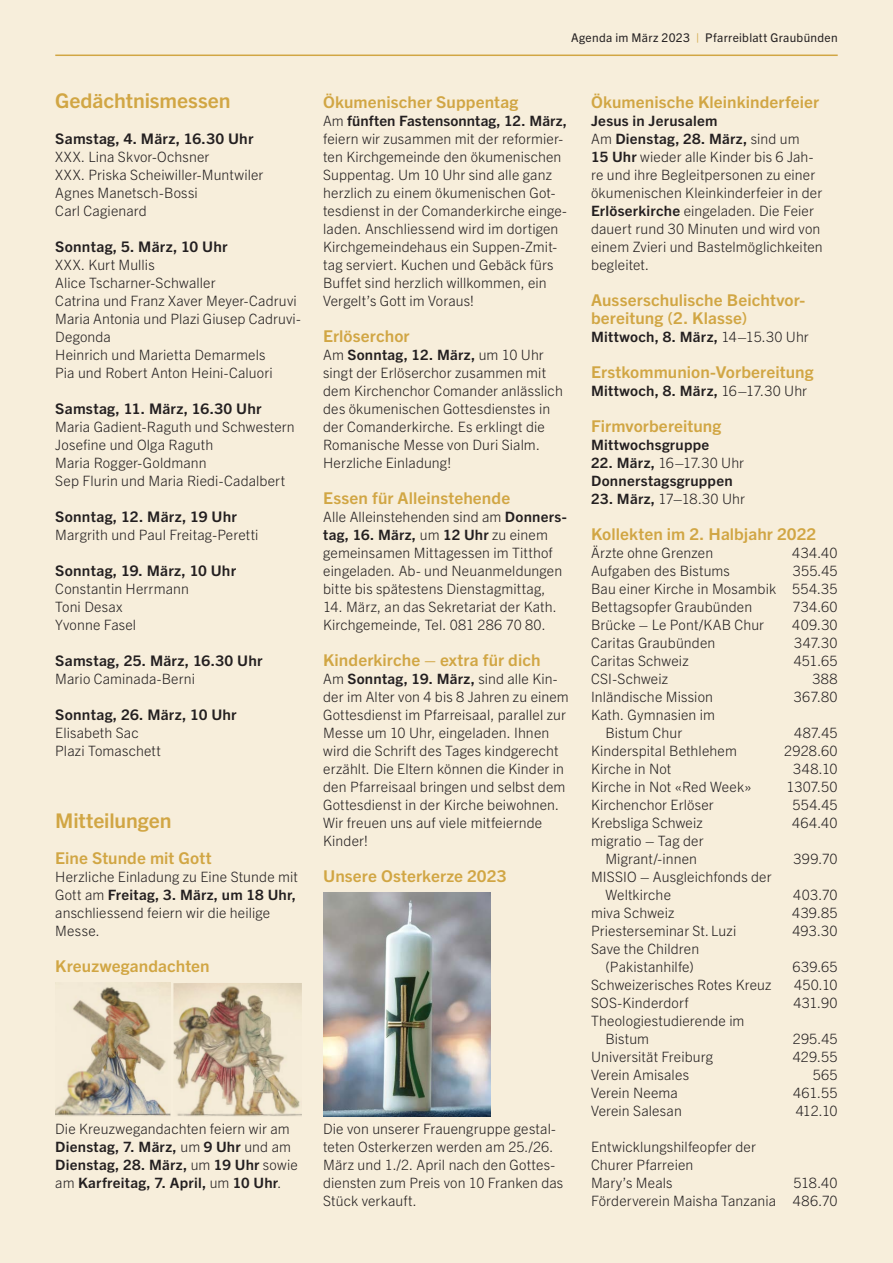
<style>
.page{position:relative;width:893px;height:1263px;background:#f7eedb}
.page>*{position:absolute;margin:0;border:0;box-sizing:border-box;transform-origin:0 0}
.t1{font:700 20.25px "Trade Gothic Next LT Pro";letter-spacing:-.005em;color:#d1a644;scale:1.05 1}
.t2{font:700 16.35px/18px "Trade Gothic Next LT Pro";letter-spacing:.005em;color:#d1a644;scale:1.05 1}
.t3{font:700 14.7px "Trade Gothic Next LT Pro";letter-spacing:.015em;color:#231f20;scale:1.05 1}
.t4{font:300 14.25px/18px "Trade Gothic Next LT Pro";letter-spacing:.01em;color:#231f20}
.t5{font:700 14.25px/18px "Trade Gothic Next LT Pro";letter-spacing:.02em;color:#231f20;scale:1.05 1}
.t6{font:12px "Trade Gothic Next LT Pro";letter-spacing:.025em;color:#231f20}
.s1{font-weight:700}
.s2{font-weight:300}
.s3{color:#d1a644}
</style>
<div class="page">
<hr style="left:55px;top:55px;width:783px;height:1px;background:#d1a644">
<img style="left:55px;top:983px;width:115px;height:133px">
<img style="left:173px;top:983px;width:129px;height:134px">
<img style="left:323px;top:893px;width:168px;height:223px">
<h1 class="t1" style="left:55px;top:87px;width:168px">Gedächtnismessen</h1>
<p class="t3" style="left:55px;top:128px;width:190px">Samstag, 4. März, 16.30 Uhr</p>
<p class="t4" style="left:55px;top:147px;width:210px">XXX. Lina Skvor-Ochsner<br>XXX. Priska Scheiwiller-Muntwiler<br>Agnes Manetsch-Bossi<br>Carl Cagienard</p>
<p class="t3" style="left:55px;top:236px;width:166px">Sonntag, 5. März, 10 Uhr</p>
<p class="t4" style="left:55px;top:255px;width:247px">XXX. Kurt Mullis<br>Alice Tscharner-Schwaller<br>Catrina und Franz Xaver Meyer-Cadruvi<br>Maria Antonia und Plazi Giusep Cadruvi-<br>Degonda<br>Heinrich und Marietta Demarmels<br>Pia und Robert Anton Heini-Caluori</p>
<p class="t3" style="left:55px;top:398px;width:198px">Samstag, 11. März, 16.30 Uhr</p>
<p class="t4" style="left:55px;top:417px;width:241px">Maria Gadient-Raguth und Schwestern<br>Josefine und Olga Raguth<br>Maria Rogger-Goldmann<br>Sep Flurin und Maria Riedi-Cadalbert</p>
<p class="t3" style="left:55px;top:506px;width:174px">Sonntag, 12. März, 19 Uhr</p>
<p class="t4" style="left:55px;top:525px;width:205px">Margrith und Paul Freitag-Peretti</p>
<p class="t3" style="left:55px;top:560px;width:174px">Sonntag, 19. März, 10 Uhr</p>
<p class="t4" style="left:55px;top:579px;width:135px">Constantin Herrmann<br>Toni Desax<br>Yvonne Fasel</p>
<p class="t3" style="left:55px;top:650px;width:199px">Samstag, 25. März, 16.30 Uhr</p>
<p class="t4" style="left:55px;top:669px;width:141px">Mario Caminada-Berni</p>
<p class="t3" style="left:55px;top:704px;width:174px">Sonntag, 26. März, 10 Uhr</p>
<p class="t4" style="left:55px;top:723px;width:107px">Elisabeth Sac<br>Plazi Tomaschett</p>
<h1 class="t1" style="left:55px;top:807px;width:112px">Mitteilungen</h1>
<p class="t2" style="left:55px;top:848px;width:150px">Eine Stunde mit Gott</p>
<p class="t4" style="left:55px;top:867px;width:244px">Herzliche Einladung zu Eine Stunde mit<br>Gott am <span class="s1">Freitag, 3. März, um 18 Uhr, </span>anschliessend feiern wir die heilige<br>Messe.</p>
<p class="t2" style="left:55px;top:956px;width:149px">Kreuzwegandachten</p>
<p class="t5" style="left:55px;top:1119px;width:232px"><span class="s2">Die Kreuzwegandachten feiern wir am </span>Dienstag, 7. März, <span class="s2">um</span> 9 Uhr <span class="s2">und am </span>Dienstag, 28. März, <span class="s2">um</span> 19 Uhr <span class="s2">sowie am</span> Karfreitag, 7. April, <span class="s2">um</span> 10 Uhr<span class="s2">.</span></p>
<p class="t6" style="left:571px;top:30px;width:268px">Agenda im März 2023 <span class="s3">|</span> Pfarreiblatt Graubünden</p>
<p class="t2" style="left:323px;top:92px;width:187px">Ökumenischer Suppentag</p>
<p class="t4" style="left:323px;top:111px;width:245px">Am <span class="s1">fünften Fastensonntag, 12. März, </span>feiern wir zusammen mit der reformier&shy;ten Kirchgemeinde den ökumenischen Suppentag. Um 10 Uhr sind alle ganz herzlich zu einem ökumenischen Got&shy;tesdienst in der Comanderkirche einge&shy;laden. Anschliessend wird im dortigen Kirchgemeindehaus ein Suppen-Zmit&shy;tag serviert. Kuchen und Gebäck fürs Buffet sind herzlich willkommen, ein Vergelt’s Gott im Voraus!</p>
<p class="t2" style="left:323px;top:326px;width:84px">Erlöserchor</p>
<p class="t4" style="left:323px;top:345px;width:241px">Am <span class="s1">Sonntag, 12. März,</span> um 10 Uhr singt der Erlöserchor zusammen mit dem Kirchenchor Comander anlässlich des ökumenischen Gottesdienstes in der Comanderkirche. Es erklingt die Romanische Messe von Duri Sialm.<br>Herzliche Einladung!</p>
<p class="t2" style="left:323px;top:488px;width:180px">Essen für Alleinstehende</p>
<p class="t4" style="left:323px;top:507px;width:245px">Alle Alleinstehenden sind am <span class="s1">Donners&shy;tag, 16. März,</span> um <span class="s1">12 Uhr</span> zu einem gemeinsamen Mittagessen im Titthof eingeladen. Ab- und Neuanmeldungen bitte bis spätestens Dienstagmittag,</p>
<p class="t4" style="left:323px;top:597px;width:235px">14. März, an das Sekretariat der Kath.<br>Kirchgemeinde, Tel. 081 286 70 80.</p>
<p class="t2" style="left:323px;top:650px;width:209px">Kinderkirche – extra für dich</p>
<p class="t4" style="left:323px;top:669px;width:247px">Am <span class="s1">Sonntag, 19. März,</span> sind alle Kin&shy;der im Alter von 4 bis 8 Jahren zu einem Gottesdienst im Pfarreisaal, parallel zur Messe um 10 Uhr, eingeladen. Ihnen wird die Schrift des Tages kindgerecht erzählt. Die Eltern können die Kinder in den Pfarreisaal bringen und selbst dem Gottesdienst in der Kirche beiwohnen.<br>Wir freuen uns auf viele mitfeiernde Kinder!</p>
<p class="t2" style="left:323px;top:866px;width:176px">Unsere Osterkerze 2023</p>
<p class="t4" style="left:323px;top:1119px;width:242px">Die von unserer Frauengruppe gestal&shy;teten Osterkerzen werden am 25./26.<br>März und 1./2. April nach den Gottes&shy;diensten zum Preis von 10 Franken das<br>Stück verkauft.</p>
<p class="t2" style="left:591px;top:92px;width:219px">Ökumenische Kleinkinderfeier</p>
<p class="t4" style="left:591px;top:111px;width:233px"><span class="s1">Jesus in Jerusalem<br></span>Am <span class="s1">Dienstag, 28. März,</span> sind um<br><span class="s1">15 Uhr</span> wieder alle Kinder bis 6 Jah&shy;re und ihre Begleitpersonen zu einer ökumenischen Kleinkinderfeier in der<br><span class="s1">Erlöserkirche</span> eingeladen. Die Feier dauert rund 30 Minuten und wird von einem Zvieri und Bastelmöglichkeiten begleitet.</p>
<p class="t2" style="left:591px;top:290px;width:204px">Ausserschulische Beichtvor&shy;bereitung (2. Klasse)</p>
<p class="t5" style="left:591px;top:327px;width:209px">Mittwoch, 8. März, <span class="s2">14–15.30 Uhr</span></p>
<p class="t2" style="left:591px;top:362px;width:213px">Erstkommunion-Vorbereitung</p>
<p class="t5" style="left:591px;top:381px;width:207px">Mittwoch, 8. März, <span class="s2">16–17.30 Uhr</span></p>
<p class="t2" style="left:591px;top:416px;width:126px">Firmvorbereitung</p>
<p class="t5" style="left:591px;top:435px;width:114px">Mittwochsgruppe</p>
<p class="t5" style="left:591px;top:453px;width:147px">22. März, <span class="s2">16–17.30 Uhr<br></span>Donnerstagsgruppen</p>
<p class="t4" style="left:591px;top:489px;width:155px"><span class="s1">23. März,</span> 17–18.30 Uhr</p>
<p class="t2" style="left:591px;top:524px;width:216px">Kollekten im 2. Halbjahr 2022</p>
<p class="t4" style="left:591px;top:543px;width:124px">Ärzte ohne Grenzen</p>
<p class="t4" style="left:792px;top:543px;width:47px">434.40</p>
<p class="t4" style="left:591px;top:561px;width:140px">Aufgaben des Bistums</p>
<p class="t4" style="left:591px;top:561px;width:248px;text-align:justify;text-indent:202px">355.45<br>Bau einer Kirche in Mosambik 554.35<br>Bettagsopfer Graubünden</p>
<p class="t4" style="left:792px;top:597px;width:47px">734.60</p>
<p class="t4" style="left:591px;top:615px;width:175px">Brücke – Le Pont/KAB Chur</p>
<p class="t4" style="left:792px;top:615px;width:47px">409.30</p>
<p class="t4" style="left:591px;top:633px;width:126px">Caritas Graubünden</p>
<p class="t4" style="left:794px;top:633px;width:45px">347.30</p>
<p class="t4" style="left:591px;top:651px;width:99px">Caritas Schweiz</p>
<p class="t4" style="left:794px;top:651px;width:45px">451.65</p>
<p class="t4" style="left:591px;top:669px;width:79px">CSI-Schweiz</p>
<p class="t4" style="left:812px;top:669px;width:27px">388</p>
<p class="t4" style="left:591px;top:687px;width:123px">Inländische Mission</p>
<p class="t4" style="left:794px;top:687px;width:45px">367.80</p>
<p class="t4" style="left:605px;top:705px;width:111px;text-indent:-14px">Kath. Gymnasien im<br>Bistum Chur</p>
<p class="t4" style="left:794px;top:723px;width:45px">487.45</p>
<p class="t4" style="left:591px;top:741px;width:147px">Kinderspital Bethlehem</p>
<p class="t4" style="left:784px;top:741px;width:55px">2928.60</p>
<p class="t4" style="left:591px;top:759px;width:82px">Kirche in Not</p>
<p class="t4" style="left:793px;top:759px;width:46px">348.10</p>
<p class="t4" style="left:591px;top:777px;width:162px">Kirche in Not «Red Week»</p>
<p class="t4" style="left:787px;top:777px;width:53px">1307.50</p>
<p class="t4" style="left:591px;top:795px;width:124px">Kirchenchor Erlöser</p>
<p class="t4" style="left:792px;top:795px;width:47px">554.45</p>
<p class="t4" style="left:591px;top:813px;width:113px">Krebsliga Schweiz</p>
<p class="t4" style="left:792px;top:813px;width:47px">464.40</p>
<p class="t4" style="left:591px;top:831px;width:114px;text-align:center">migratio – Tag der<br>Migrant/-innen</p>
<p class="t4" style="left:794px;top:849px;width:46px">399.70</p>
<p class="t4" style="left:605px;top:867px;width:168px;text-indent:-14px">MISSIO – Ausgleichfonds der<br>Weltkirche</p>
<p class="t4" style="left:793px;top:885px;width:46px">403.70</p>
<p class="t4" style="left:591px;top:903px;width:85px">miva Schweiz</p>
<p class="t4" style="left:792px;top:903px;width:47px">439.85</p>
<p class="t4" style="left:591px;top:921px;width:147px">Priesterseminar St. Luzi</p>
<p class="t4" style="left:792px;top:921px;width:47px">493.30</p>
<p class="t4" style="left:605px;top:939px;width:95px;text-indent:-14px">Save the Children (Pakistanhilfe)</p>
<p class="t4" style="left:793px;top:957px;width:47px">639.65</p>
<p class="t4" style="left:591px;top:975px;width:182px">Schweizerisches Rotes Kreuz</p>
<p class="t4" style="left:794px;top:975px;width:45px">450.10</p>
<p class="t4" style="left:591px;top:993px;width:99px">SOS-Kinderdorf</p>
<p class="t4" style="left:793px;top:993px;width:46px">431.90</p>
<p class="t4" style="left:605px;top:1011px;width:141px;text-indent:-14px">Theologiestudierende im<br>Bistum</p>
<p class="t4" style="left:793px;top:1029px;width:46px">295.45</p>
<p class="t4" style="left:591px;top:1047px;width:124px">Universität Freiburg</p>
<p class="t4" style="left:793px;top:1047px;width:46px">429.55</p>
<p class="t4" style="left:591px;top:1065px;width:99px">Verein Amisales</p>
<p class="t4" style="left:813px;top:1065px;width:26px">565</p>
<p class="t4" style="left:591px;top:1083px;width:88px">Verein Neema</p>
<p class="t4" style="left:793px;top:1083px;width:46px">461.55</p>
<p class="t4" style="left:591px;top:1101px;width:92px">Verein Salesan</p>
<p class="t4" style="left:796px;top:1101px;width:44px">412.10</p>
<p class="t4" style="left:591px;top:1137px;width:166px">Entwicklungshilfeopfer der<br>Churer Pfarreien<br>Mary’s Meals</p>
<p class="t4" style="left:591px;top:1173px;width:248px;text-align:right">518.40<br>Förderverein Maisha Tanzania 486.70</p>
</div>
